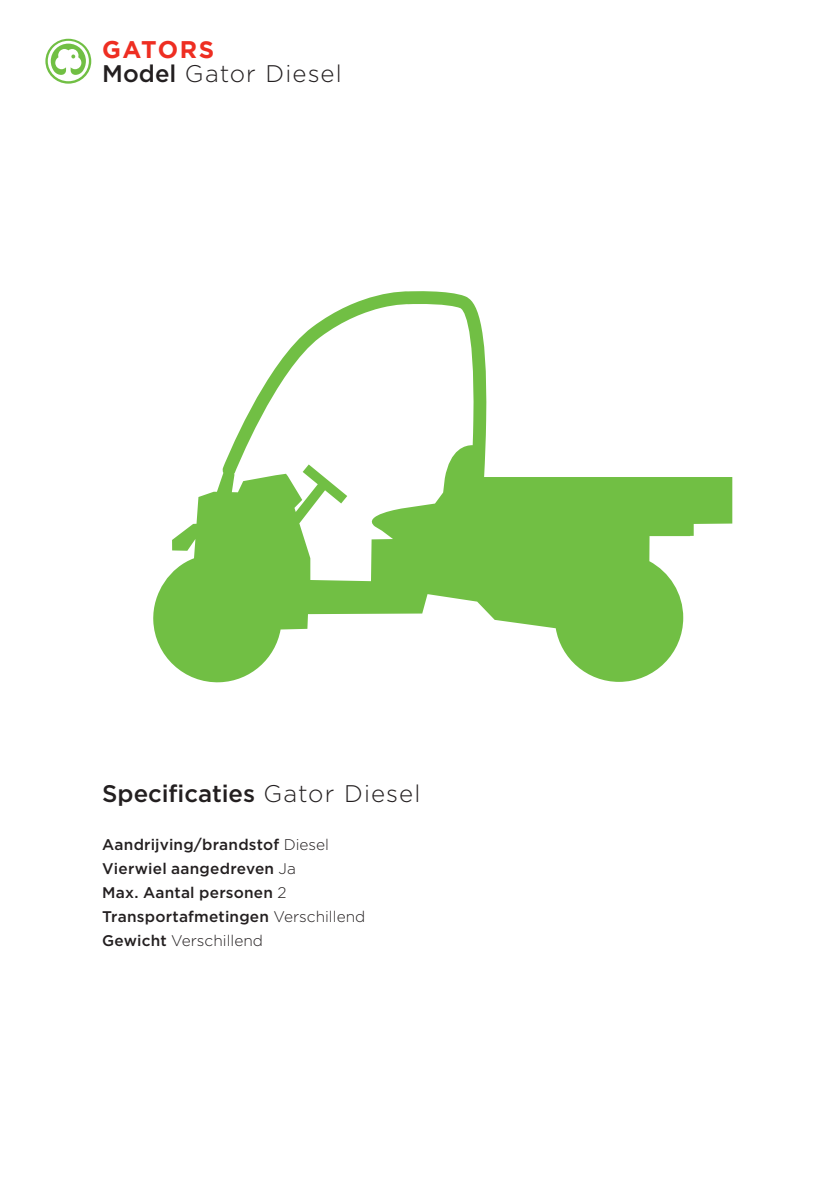
<style>
.page{position:relative;width:840px;height:1191px;background:#fff}
.page>*{position:absolute;margin:0;border:0;box-sizing:border-box;transform-origin:0 0}
.Type_hoogwerker{font:500 24px "Gotham";letter-spacing:-.005em;color:#231f20}
.Type_hoogwerker-2{font:300 24px "Gotham";letter-spacing:.05em;color:#231f20}
.Machine_hoogwerker{font:700 24px "Gotham";letter-spacing:.055em;color:#ee2e22}
.info_hoogwerker{font:500 15.4px "Gotham";letter-spacing:.015em;color:#231f20}
.info_hoogwerker-2{font:300 15.4px "Gotham";color:#231f20}
.s1{font-weight:500}
.s2{font-weight:300}
</style>
<div class="page">
<svg style="left:45px;top:39px;width:46px;height:45px"></svg>
<svg style="left:153px;top:291px;width:579px;height:392px"></svg>
<p class="Machine_hoogwerker" style="left:102px;top:36px;width:113px">GATORS</p>
<p class="Type_hoogwerker-2" style="left:102px;top:60px;width:241px"><span class="s1">Model</span> Gator Diesel</p>
<p class="Type_hoogwerker" style="left:102px;top:780px;width:319px">Specificaties <span class="s2">Gator Diesel</span></p>
<p class="info_hoogwerker" style="left:102px;top:836px;width:228px">Aandrijving/brandstof <span class="s2">Diesel</span></p>
<p class="info_hoogwerker" style="left:102px;top:860px;width:195px">Vierwiel aangedreven <span class="s2">Ja</span></p>
<p class="info_hoogwerker" style="left:102px;top:884px;width:186px">Max. Aantal personen <span class="s2">2</span></p>
<p class="info_hoogwerker" style="left:102px;top:908px;width:264px">Transportafmetingen <span class="s2">Verschillend</span></p>
<p class="info_hoogwerker-2" style="left:102px;top:932px;width:162px"><span class="s1">Gewicht</span> Verschillend</p>
</div>
